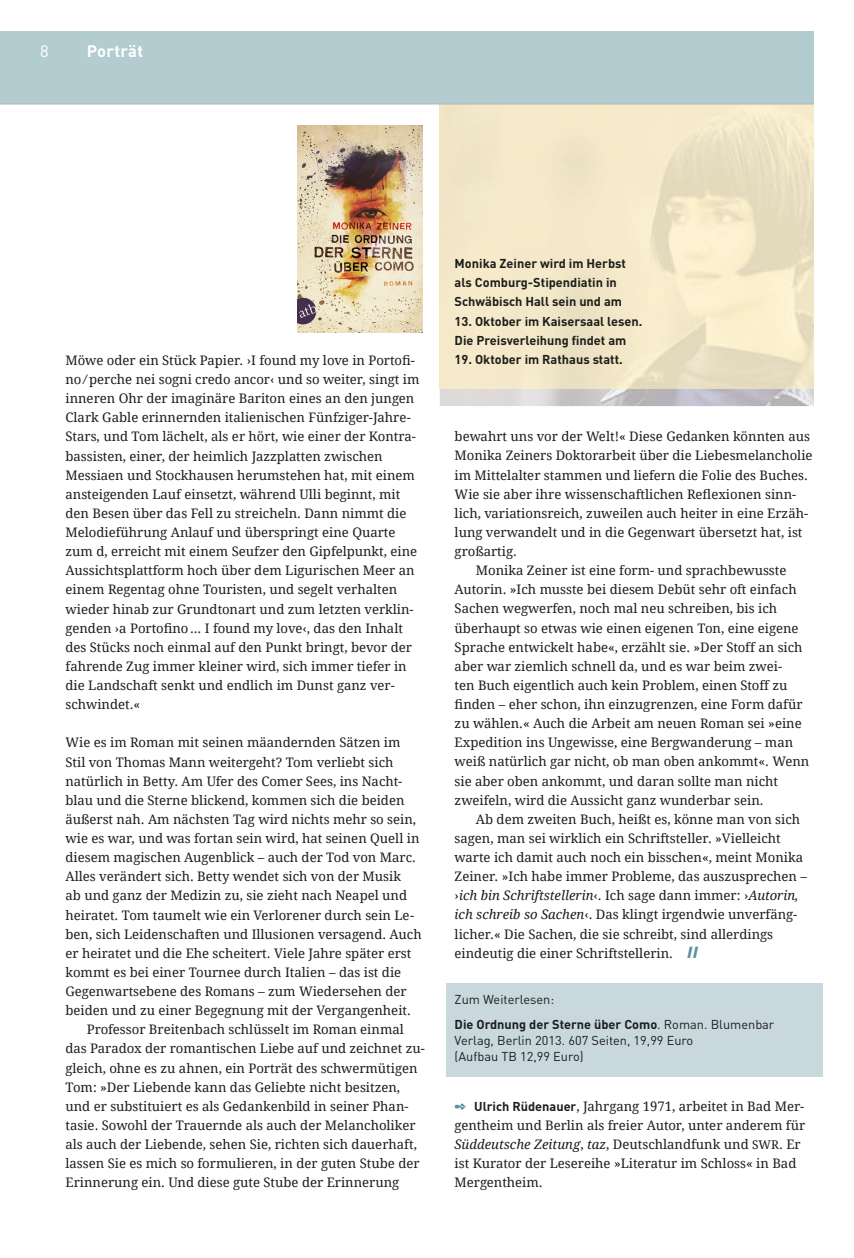
<style>
.page{position:relative;width:854px;height:1258px;background:#fff}
.page>*{position:absolute;margin:0;border:0;box-sizing:border-box;transform-origin:0 0}
.t1{font:700 16.5px "DINOT";letter-spacing:.02em;color:#fff}
.t2{font:16.5px "DINOT";color:#fff}
.t3{font:13.2px/19px "Droid Serif";color:#1d1d1b}
.t4{font:italic 13.2px "Droid Serif";color:#1d1d1b}
.t5{font:700 12.75px/19.2px "DINOT";color:#1d1d1b}
.t6{font:12.75px/24.9px "DINOT";color:#1d1d1b}
.s1{font-style:normal}
.s2{font-style:italic}
.s3{font-family:"Frutiger BQ";font-weight:900;font-style:italic;font-size:15px;color:#5b91a0}
.s4{font-weight:700}
.s5{color:#5b91a0}
.s6{font-family:"DINOT";font-weight:700;font-size:12.75px}
.s7{font-size:12px}
</style>
<div class="page">
<img style="left:440px;top:389px;width:374px;height:17px">
<div style="left:0;top:32px;width:814px;height:72px;background:#b3ccd0"></div>
<div style="left:446px;top:983px;width:376px;height:93px;background:#c8d8dd"></div>
<img style="left:297px;top:125px;width:126px;height:207px">
<hr style="left:0;top:104px;width:814px;height:1px;background:#b2b2b2">
<p class="t2" style="left:40px;top:40px;width:10px">8</p>
<p class="t1" style="left:87px;top:40px;width:58px">Porträt</p>
<p class="t3" style="left:66px;top:351px;width:355px">Möwe oder ein Stück Papier. ›I found my love in Portofi&shy;no ⁄ perche nei sogni credo ancor‹ und so weiter, singt im inneren Ohr der imaginäre Bariton eines an den jungen Clark Gable erinnernden italienischen Fünfziger-Jahre-Stars, und Tom lächelt, als er hört, wie einer der Kontra&shy;bassisten, einer, der heimlich Jazzplatten zwischen Messiaen und Stockhausen herumstehen hat, mit einem ansteigenden Lauf einsetzt, während Ulli beginnt, mit den Besen über das Fell zu streicheln. Dann nimmt die Melodieführung Anlauf und überspringt eine Quarte zum d, erreicht mit einem Seufzer den Gipfelpunkt, eine Aussichtsplattform hoch über dem Ligurischen Meer an einem Regentag ohne Touristen, und segelt verhalten wieder hinab zur Grundtonart und zum letzten verklin&shy;genden ›a Portofino ... I found my love‹, das den Inhalt des Stücks noch einmal auf den Punkt bringt, bevor der fahrende Zug immer kleiner wird, sich immer tiefer in die Landschaft senkt und endlich im Dunst ganz ver&shy;schwindet.«</p>
<p class="t3" style="left:66px;top:733px;width:337px">Wie es im Roman mit seinen mäandernden Sätzen im</p>
<p class="t3" style="left:66px;top:752px;width:329px">Stil von Thomas Mann weitergeht? Tom verliebt sich</p>
<p class="t3" style="left:66px;top:771px;width:338px">natürlich in Betty. Am Ufer des Comer Sees, ins Nacht-</p>
<p class="t3" style="left:66px;top:791px;width:340px">blau und die Sterne blickend, kommen sich die beiden</p>
<p class="t3" style="left:66px;top:810px;width:352px">äußerst nah. Am nächsten Tag wird nichts mehr so sein,</p>
<p class="t3" style="left:66px;top:829px;width:355px">wie es war, und was fortan sein wird, hat seinen Quell in</p>
<p class="t3" style="left:66px;top:848px;width:352px">diesem magischen Augenblick – auch der Tod von Marc.</p>
<p class="t3" style="left:66px;top:867px;width:337px">Alles verändert sich. Betty wendet sich von der Musik</p>
<p class="t3" style="left:66px;top:886px;width:343px">ab und ganz der Medizin zu, sie zieht nach Neapel und</p>
<p class="t3" style="left:66px;top:905px;width:350px">heiratet. Tom taumelt wie ein Verlorener durch sein Le-</p>
<p class="t3" style="left:66px;top:924px;width:358px">ben, sich Leidenschaften und Illusionen versagend. Auch</p>
<p class="t3" style="left:66px;top:944px;width:347px">er heiratet und die Ehe scheitert. Viele Jahre später erst</p>
<p class="t3" style="left:66px;top:963px;width:337px">kommt es bei einer Tournee durch Italien – das ist die</p>
<p class="t3" style="left:66px;top:982px;width:343px">Gegenwartsebene des Romans – zum Wiedersehen der</p>
<p class="t3" style="left:66px;top:1001px;width:347px">beiden und zu einer Begegnung mit der Vergangenheit.</p>
<p class="t3" style="left:87px;top:1020px;width:319px">Professor Breitenbach schlüsselt im Roman einmal</p>
<p class="t3" style="left:66px;top:1039px;width:361px">das Paradox der romantischen Liebe auf und zeichnet zu-</p>
<p class="t3" style="left:66px;top:1058px;width:353px">gleich, ohne es zu ahnen, ein Porträt des schwermütigen</p>
<p class="t3" style="left:66px;top:1077px;width:336px">Tom: »Der Liebende kann das Geliebte nicht besitzen,</p>
<p class="t3" style="left:66px;top:1096px;width:344px">und er substituiert es als Gedankenbild in seiner Phan-</p>
<p class="t3" style="left:66px;top:1116px;width:352px">tasie. Sowohl der Trauernde als auch der Melancholiker</p>
<p class="t3" style="left:66px;top:1135px;width:353px">als auch der Liebende, sehen Sie, richten sich dauerhaft,</p>
<p class="t3" style="left:66px;top:1154px;width:356px">lassen Sie es mich so formulieren, in der guten Stube der</p>
<p class="t3" style="left:66px;top:1173px;width:335px">Erinnerung ein. Und diese gute Stube der Erinnerung</p>
<p class="t5" style="left:455px;top:253px;width:173px">Monika Zeiner wird im Herbst als Comburg-Stipendiatin in<br>Schwäbisch Hall sein und am</p>
<p class="t5" style="left:455px;top:311px;width:189px">13. Oktober im Kaisersaal lesen.<br>Die Preisverleihung findet am</p>
<p class="t5" style="left:455px;top:349px;width:170px">19. Oktober im Rathaus statt.</p>
<p class="t3" style="left:455px;top:427px;width:357px">bewahrt uns vor der Welt!« Diese Gedanken könnten aus</p>
<p class="t3" style="left:455px;top:446px;width:359px">Monika Zeiners Doktorarbeit über die Liebesmelancholie</p>
<p class="t3" style="left:455px;top:465px;width:355px">im Mittelalter stammen und liefern die Folie des Buches.</p>
<p class="t3" style="left:455px;top:484px;width:343px">Wie sie aber ihre wissenschaftlichen Reflexionen sinn-</p>
<p class="t3" style="left:455px;top:504px;width:355px">lich, variationsreich, zuweilen auch heiter in eine Erzäh-</p>
<p class="t3" style="left:455px;top:523px;width:349px">lung verwandelt und in die Gegenwart übersetzt hat, ist</p>
<p class="t3" style="left:455px;top:542px;width:64px">großartig.</p>
<p class="t3" style="left:476px;top:561px;width:312px">Monika Zeiner ist eine form- und sprachbewusste</p>
<p class="t3" style="left:455px;top:580px;width:344px">Autorin. »Ich musste bei diesem Debüt sehr oft einfach</p>
<p class="t3" style="left:455px;top:599px;width:324px">Sachen wegwerfen, noch mal neu schreiben, bis ich</p>
<p class="t3" style="left:455px;top:618px;width:345px">überhaupt so etwas wie einen eigenen Ton, eine eigene</p>
<p class="t3" style="left:455px;top:637px;width:349px">Sprache entwickelt habe«, erzählt sie. »Der Stoff an sich</p>
<p class="t3" style="left:455px;top:657px;width:329px">aber war ziemlich schnell da, und es war beim zwei-</p>
<p class="t3" style="left:455px;top:676px;width:334px">ten Buch eigentlich auch kein Problem, einen Stoff zu</p>
<p class="t3" style="left:455px;top:695px;width:349px">finden – eher schon, ihn einzugrenzen, eine Form dafür</p>
<p class="t3" style="left:455px;top:714px;width:349px">zu wählen.« Auch die Arbeit am neuen Roman sei »eine</p>
<p class="t3" style="left:455px;top:733px;width:340px">Expedition ins Ungewisse, eine Bergwanderung – man</p>
<p class="t3" style="left:455px;top:752px;width:356px">weiß natürlich gar nicht, ob man oben ankommt«. Wenn</p>
<p class="t3" style="left:455px;top:771px;width:325px">sie aber oben ankommt, und daran sollte man nicht</p>
<p class="t3" style="left:455px;top:790px;width:310px">zweifeln, wird die Aussicht ganz wunderbar sein.</p>
<p class="t3" style="left:476px;top:810px;width:326px">Ab dem zweiten Buch, heißt es, könne man von sich</p>
<p class="t3" style="left:455px;top:829px;width:328px">sagen, man sei wirklich ein Schriftsteller. »Vielleicht</p>
<p class="t3" style="left:455px;top:848px;width:350px">warte ich damit auch noch ein bisschen«, meint Monika</p>
<p class="t3" style="left:455px;top:867px;width:354px">Zeiner. »Ich habe immer Probleme, das auszusprechen –</p>
<p class="t4" style="left:455px;top:887px;width:345px"><span class="s1">›</span>ich bin Schriftstellerin<span class="s1">‹. Ich sage dann immer: ›</span>Autorin,</p>
<p class="t3" style="left:455px;top:905px;width:344px"><span class="s2">ich schreib so Sachen</span>‹. Das klingt irgendwie unverfäng-</p>
<p class="t3" style="left:455px;top:924px;width:320px">licher.« Die Sachen, die sie schreibt, sind allerdings</p>
<p class="t3" style="left:455px;top:943px;width:244px">eindeutig die einer Schriftstellerin. <span class="s3">ll</span></p>
<p class="t6" style="left:455px;top:987px;width:321px">Zum Weiterlesen:<br><span class="s4">Die Ordnung der Sterne über Como</span>. Roman. Blumenbar</p>
<p class="t6" style="left:455px;top:1032px;width:240px;line-height:15.9px">Verlag, Berlin 2013. 607 Seiten, 19,99 Euro (Aufbau TB 12,99 Euro)</p>
<p class="t3" style="left:455px;top:1097px;width:352px"><span class="s5">✒</span> <span class="s6">Ulrich Rüdenauer</span>, Jahrgang 1971, arbeitet in Bad Mer&shy;gentheim und Berlin als freier Autor, unter anderem für <span class="s2">Süddeutsche Zeitung</span>, <span class="s2">taz</span>, Deutschlandfunk und <span class="s7">SWR</span>. Er ist Kurator der Lesereihe »Literatur im Schloss« in Bad Mergentheim.</p>
</div>
